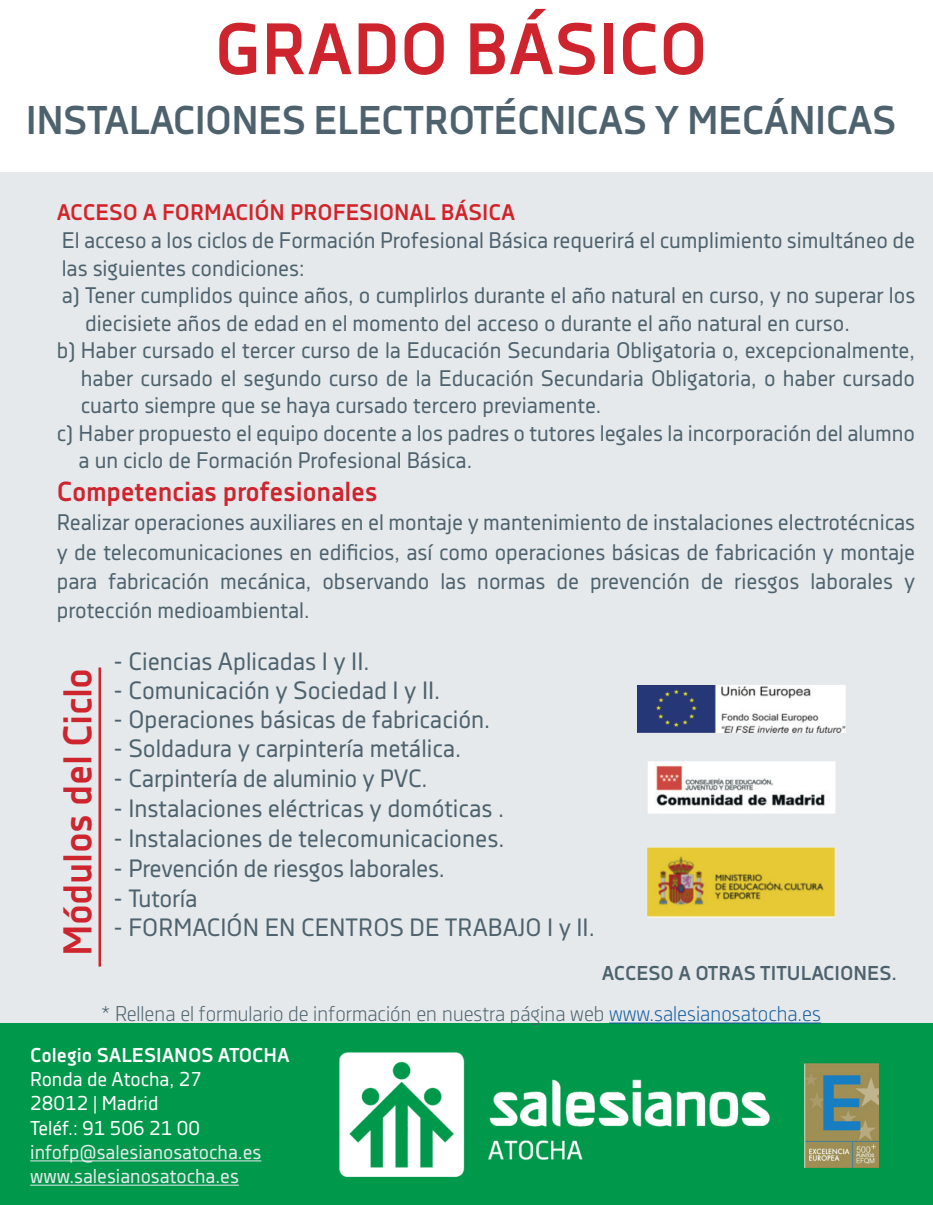
<style>
.page{position:relative;width:933px;height:1205px;background:#fff}
.page>*{position:absolute;margin:0;border:0;box-sizing:border-box;transform-origin:0 0}
.t1{font:700 72.5px "Decima Nova Pro";color:#ce242e}
.t2{font:700 40px "Decima Nova Pro";letter-spacing:-.015em;color:#4e626e}
.Módulos_del_ciclo_ti{font:700 40px "Decima Nova Pro";letter-spacing:-.01em;color:#ce242e}
.Titulo{font:700 27.5px "Decima Nova Pro";letter-spacing:-.01em;color:#ce242e}
.Modulos_del_Ciclo{font:25px "Decima Nova Pro";color:#4e626e}
.Titulo-2{font:22.5px/27.5px "Decima Nova Pro";color:#4e626e}
.Modulos_del_Ciclo-2{font:22.5px/29.2px "Decima Nova Pro";color:#4e626e;text-align:justify}
.Titulo-3{font:700 22.5px "Decima Nova Pro";color:#d1232a}
.Rellena{font:21.25px "Decima Nova Pro Lt";color:#4e626e}
.t3{font:20px "Decima Nova Pro";color:#e5e9eb}
.t4{font:20px "Decima Nova Pro";color:#fff}
.Modulos_del_Ciclo-3{font:700 20px "Decima Nova Pro";color:#4e626e}
.t5{font:700 20px "Decima Nova Pro";color:#fff}
.s1{color:#175d9e}
</style>
<div class="page">
<div style="left:0;top:0;width:932px;height:1204px;background:#e5e9eb"></div>
<div style="left:0;top:0;width:932px;height:172px;background:#fff"></div>
<div style="left:0;top:1022px;width:932px;height:182px;background:#00984a"></div>
<img style="left:339px;top:1052px;width:431px;height:125px">
<img style="left:804px;top:1063px;width:73px;height:103px">
<hr style="left:608px;top:1022px;width:212px;height:1px;background:#175d9e">
<hr style="left:98px;top:667px;width:3px;height:299px;background:#ce242e">
<hr style="left:30px;top:1160px;width:231px;height:1px;background:#e5e9eb">
<hr style="left:30px;top:1184px;width:209px;height:1px;background:#e5e9eb">
<img style="left:637px;top:685px;width:209px;height:233px">
<p class="t1" style="left:214px;top:8px;width:494px">GRADO BÁSICO</p>
<p class="t2" style="left:26px;top:97px;width:871px">INSTALACIONES ELECTROTÉCNICAS Y MECÁNICAS</p>
<p class="Titulo-3" style="left:57px;top:200px;width:459px">ACCESO A FORMACIÓN PROFESIONAL BÁSICA</p>
<p class="Titulo-2" style="left:62px;top:227px;width:854px">El acceso a los ciclos de Formación Profesional Básica requerirá el cumplimiento simultáneo de las siguientes condiciones:</p>
<p class="Titulo-2" style="left:85px;top:282px;width:831px;text-indent:-23px">a) Tener cumplidos quince años, o cumplirlos durante el año natural en curso, y no superar los diecisiete años de edad en el momento del acceso o durante el año natural en curso.</p>
<p class="Titulo-2" style="left:81px;top:337px;width:835px;text-align:justify;text-indent:-24px">b) Haber cursado el tercer curso de la Educación Secundaria Obligatoria o, excepcionalmente, haber cursado el segundo curso de la Educación Secundaria Obligatoria, o haber cursado cuarto siempre que se haya cursado tercero previamente.</p>
<p class="Titulo-2" style="left:79px;top:419px;width:837px;text-indent:-22px">c) Haber propuesto el equipo docente a los padres o tutores legales la incorporación del alumno a un ciclo de Formación Profesional Básica.</p>
<p class="Titulo" style="left:57px;top:476px;width:322px">Competencias profesionales</p>
<p class="Modulos_del_Ciclo-2" style="left:57px;top:508px;width:859px">Realizar operaciones auxiliares en el montaje y mantenimiento de instalaciones electrotécnicas y de telecomunicaciones en edificios, así como operaciones básicas de fabricación y montaje para fabricación mecánica, observando las normas de prevención de riesgos laborales y protección medioambiental.</p>
<p class="Modulos_del_Ciclo" style="left:113px;top:646px;width:257px">- Ciencias Aplicadas I y II.</p>
<p class="Modulos_del_Ciclo" style="left:113px;top:675px;width:328px">- Comunicación y Sociedad I y II.</p>
<p class="Modulos_del_Ciclo" style="left:113px;top:705px;width:378px">- Operaciones básicas de fabricación.</p>
<p class="Modulos_del_Ciclo" style="left:113px;top:734px;width:349px">- Soldadura y carpintería metálica.</p>
<p class="Modulos_del_Ciclo" style="left:113px;top:764px;width:315px">- Carpintería de aluminio y PVC.</p>
<p class="Modulos_del_Ciclo" style="left:113px;top:793px;width:392px">- Instalaciones eléctricas y domóticas .</p>
<p class="Modulos_del_Ciclo" style="left:113px;top:823px;width:392px">- Instalaciones de telecomunicaciones.</p>
<p class="Modulos_del_Ciclo" style="left:113px;top:853px;width:333px">- Prevención de riesgos laborales.</p>
<p class="Modulos_del_Ciclo" style="left:113px;top:883px;width:85px">- Tutoría</p>
<p class="Modulos_del_Ciclo" style="left:113px;top:912px;width:482px">- FORMACIÓN EN CENTROS DE TRABAJO I y II.</p>
<p class="Módulos_del_ciclo_ti" style="left:55px;top:956px;width:290px;rotate:-90deg">Módulos del Ciclo</p>
<p class="Modulos_del_Ciclo-3" style="left:601px;top:961px;width:296px">ACCESO A OTRAS TITULACIONES.</p>
<p class="Rellena" style="left:101px;top:1001px;width:721px">* Rellena el formulario de información en nuestra página web <span class="s1">www.salesianosatocha.es</span></p>
<p class="t5" style="left:30px;top:1043px;width:261px">Colegio SALESIANOS ATOCHA</p>
<p class="t4" style="left:30px;top:1067px;width:173px">Ronda de Atocha, 27</p>
<p class="t4" style="left:30px;top:1091px;width:130px">28012 | Madrid</p>
<p class="t4" style="left:30px;top:1116px;width:171px">Teléf.: 91 506 21 00</p>
<p class="t3" style="left:30px;top:1140px;width:232px">infofp@salesianosatocha.es</p>
<p class="t3" style="left:30px;top:1164px;width:210px">www.salesianosatocha.es</p>
</div>
